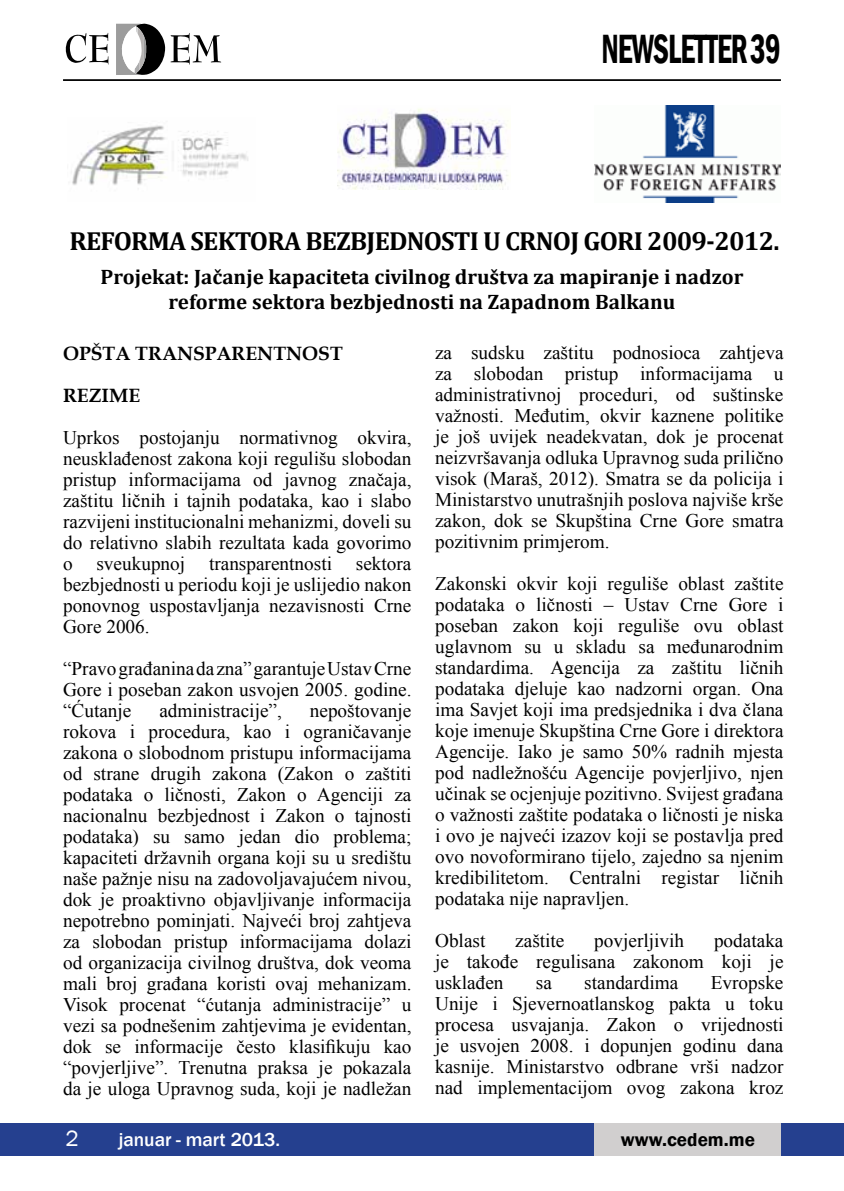
<style>
.page{position:relative;width:844px;height:1191px;background:#fff}
.page>*{position:absolute;margin:0;border:0;box-sizing:border-box;transform-origin:0 0}
.t1{font:600 condensed 42px "Franklin Gothic";letter-spacing:-.025em;color:#000;scale:.74 1}
.t2{font:700 26.25px "Cambria";letter-spacing:-.03em;color:#000}
.t3{font:22.75px "Franklin Gothic";color:#fff}
.t4{font:700 21px/25.2px "Cambria";color:#000;text-align:center}
.t5{font:19.25px/21px "Times New Roman";color:#000;text-align:justify}
.t6{font:700 19.25px/42px "Book Antiqua";color:#000}
.t7{font:500 19.25px "Franklin Gothic";color:#fff}
.t8{font:600 19.25px "Franklin Gothic";color:#000}
</style>
<div class="page">
<hr style="left:63px;top:79px;width:717px;height:2px;background:#000">
<svg style="left:65px;top:33px;width:43px;height:31px"></svg>
<svg style="left:116px;top:24px;width:105px;height:51px"></svg>
<div style="left:0;top:1123px;width:843px;height:32px;background:#25408f"></div>
<div style="left:594px;top:1123px;width:186px;height:32px;background:#d1cfcf"></div>
<hr style="left:843px;top:1123px;width:1px;height:32px;background:#25408f">
<img style="left:72px;top:125px;width:176px;height:60px">
<img style="left:337px;top:109px;width:172px;height:80px">
<img style="left:594px;top:105px;width:186px;height:97px">
<h1 class="t1" style="left:601px;top:21px;width:244px">NEWSLETTER 39</h1>
<h2 class="t2" style="left:70px;top:223px;width:711px">REFORMA SEKTORA BEZBJEDNOSTI U CRNOJ GORI 2009-2012.</h2>
<p class="t4" style="left:100px;top:263px;width:644px">Projekat: Jačanje kapaciteta civilnog društva za mapiranje i nadzor reforme sektora bezbjednosti na Zapadnom Balkanu</p>
<p class="t6" style="left:63px;top:332px;width:281px">OPŠTA TRANSPARENTNOST<br>REZIME</p>
<p class="t5" style="left:63px;top:426px;width:350px">Uprkos postojanju normativnog okvira, neusklađenost zakona koji regulišu slobodan pristup informacijama od javnog značaja, zaštitu ličnih i tajnih podataka, kao i slabo razvijeni institucionalni mehanizmi, doveli su do relativno slabih rezultata kada govorimo o sveukupnoj transparentnosti sektora bezbjednosti u periodu koji je uslijedio nakon ponovnog uspostavljanja nezavisnosti Crne Gore 2006.</p>
<p class="t5" style="left:63px;top:657px;width:350px">“Pravo građanina da zna”garantuje Ustav Crne Gore i poseban zakon usvojen 2005. godine. “Ćutanje</p>
<p class="t5" style="left:63px;top:699px;width:350px;text-indent:247px">nepoštovanje rokova i procedura, kao i ograničavanje zakona o slobodnom pristupu informacijama od strane drugih zakona (Zakon o zaštiti podataka o ličnosti, Zakon o Agenciji za nacionalnu bezbjednost i Zakon o tajnosti podataka) su samo jedan dio problema; kapaciteti državnih organa koji su u središtu naše pažnje nisu na zadovoljavajućem nivou, dok je proaktivno objavljivanje informacija nepotrebno pominjati. Najveći broj zahtjeva za slobodan pristup informacijama dolazi od organizacija civilnog društva, dok veoma mali broj građana koristi ovaj mehanizam.<br>Visok procenat “ćutanja administracije” u vezi sa podnešenim zahtjevima je evidentan, dok se informacije često klasifikuju kao “povjerljive”. Trenutna praksa je pokazala da je uloga Upravnog suda, koji je nadležan</p>
<p class="t5" style="left:159px;top:699px;width:124px">administracije”,</p>
<p class="t5" style="left:435px;top:342px;width:350px">za sudsku zaštitu podnosioca zahtjeva za slobodan pristup informacijama u administrativnoj proceduri, od suštinske važnosti. Međutim, okvir kaznene politike je još uvijek neadekvatan, dok je procenat neizvršavanja odluka Upravnog suda prilično visok (Maraš, 2012). Smatra se da policija i Ministarstvo unutrašnjih poslova najviše krše zakon, dok se Skupština Crne Gore smatra pozitivnim primjerom.</p>
<p class="t5" style="left:435px;top:573px;width:350px">Zakonski okvir koji reguliše oblast zaštite podataka o ličnosti – Ustav Crne Gore i poseban zakon koji reguliše ovu oblast uglavnom su u skladu sa međunarodnim standardima. Agencija za zaštitu ličnih podataka djeluje kao nadzorni organ. Ona ima Savjet koji ima predsjednika i dva člana koje imenuje Skupština Crne Gore i direktora Agencije. Iako je samo 50% radnih mjesta pod nadležnošću Agencije povjerljivo, njen učinak se ocjenjuje pozitivno. Svijest građana o važnosti zaštite podataka o ličnosti je niska i ovo je najveći izazov koji se postavlja pred ovo novoformirano tijelo, zajedno sa njenim kredibilitetom. Centralni registar ličnih podataka nije napravljen.</p>
<p class="t5" style="left:435px;top:930px;width:52px">Oblast</p>
<p class="t5" style="left:515px;top:930px;width:51px">zaštite</p>
<p class="t5" style="left:594px;top:930px;width:91px">povjerljivih</p>
<p class="t5" style="left:435px;top:930px;width:350px;text-indent:279px">podataka je takođe regulisana zakonom koji je usklađen</p>
<p class="t5" style="left:435px;top:972px;width:350px;text-indent:275px">Evropske Unije i Sjevernoatlanskog pakta u toku procesa usvajanja. Zakon o vrijednosti je usvojen 2008. i dopunjen godinu dana kasnije. Ministarstvo odbrane vrši nadzor nad implementacijom ovog zakona kroz</p>
<p class="t5" style="left:535px;top:972px;width:18px">sa</p>
<p class="t5" style="left:584px;top:972px;width:96px">standardima</p>
<p class="t3" style="left:66px;top:1124px;width:15px">2</p>
<p class="t7" style="left:119px;top:1127px;width:163px">januar - mart 2013.</p>
<p class="t8" style="left:620px;top:1127px;width:135px">www.cedem.me</p>
</div>
